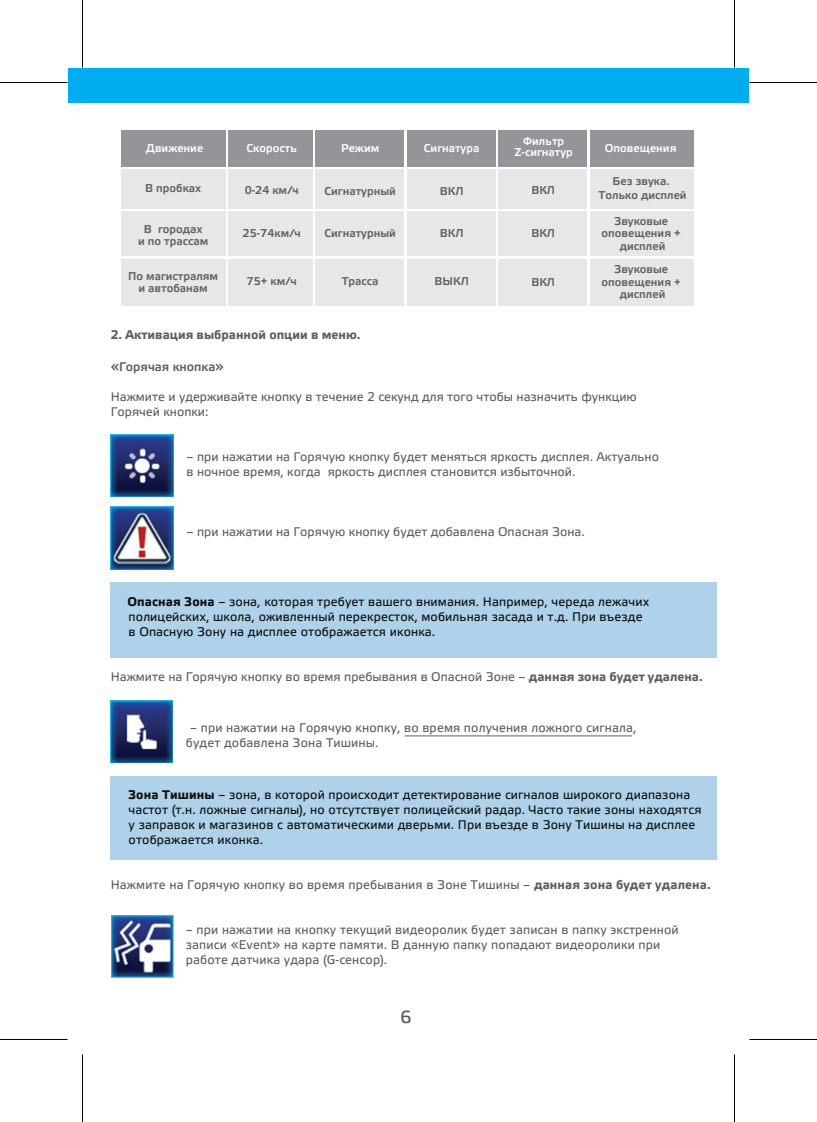
<style>
.page{position:relative;width:817px;height:1122px;background:#fff}
.page>*{position:absolute;margin:0;border:0;box-sizing:border-box;transform-origin:0 0}
.t1{font:17.5px "Elektra Text Pro";color:#57585a}
.t2{font:12.5px/15px "Elektra Text Pro";color:#5e5f5e}
.t3{font:12.5px/15px "Elektra Text Pro";letter-spacing:.01em;color:#0e100e}
.t4{font:12.5px/15px "Elektra Text Pro";letter-spacing:.01em;color:#0d0e0d}
.t5{font:700 12.5px "Elektra Text Pro";color:#5e5f5e}
.t6{font:12.5px "Elektra Medium Pro";color:#5e5f5e}
.t7{font:11.25px/12.5px "Elektra Medium Pro";color:#5e5f5e;text-align:center}
.t8{font:11.25px/11.2px "Elektra Medium Pro";color:#fff;text-align:center}
.s1{font-weight:700}
</style>
<div class="page">
<div style="left:111px;top:582px;width:606px;height:75px;background:#b0d1ea"></div>
<div style="left:111px;top:776px;width:606px;height:83px;background:#b0d1ea"></div>
<div style="left:68px;top:68px;width:681px;height:35px;background:#00aeef"></div>
<hr style="left:405px;top:735px;width:227px;height:1px;background:#5e5f5e">
<img style="left:111px;top:434px;width:62px;height:62px">
<img style="left:111px;top:507px;width:62px;height:62px">
<img style="left:111px;top:700px;width:62px;height:62px">
<img style="left:111px;top:915px;width:62px;height:62px">
<div style="left:498px;top:130px;width:89px;height:36px;background:#939598"></div>
<div style="left:121px;top:130px;width:104px;height:36px;background:#939598"></div>
<div style="left:228px;top:130px;width:85px;height:36px;background:#939598"></div>
<div style="left:590px;top:130px;width:103px;height:36px;background:#939598"></div>
<div style="left:121px;top:169px;width:104px;height:40px;background:#e6e7e9"></div>
<div style="left:228px;top:169px;width:85px;height:40px;background:#e6e7e9"></div>
<div style="left:590px;top:169px;width:103px;height:40px;background:#e6e7e9"></div>
<div style="left:121px;top:211px;width:104px;height:45px;background:#e6e7e9"></div>
<div style="left:228px;top:211px;width:85px;height:45px;background:#e6e7e9"></div>
<div style="left:590px;top:211px;width:103px;height:45px;background:#e6e7e9"></div>
<div style="left:121px;top:259px;width:104px;height:46px;background:#e6e7e9"></div>
<div style="left:228px;top:259px;width:85px;height:46px;background:#e6e7e9"></div>
<div style="left:590px;top:259px;width:103px;height:46px;background:#e6e7e9"></div>
<div style="left:315px;top:130px;width:89px;height:36px;background:#939598"></div>
<div style="left:315px;top:169px;width:89px;height:40px;background:#e6e7e9"></div>
<div style="left:315px;top:211px;width:89px;height:45px;background:#e6e7e9"></div>
<div style="left:315px;top:259px;width:89px;height:46px;background:#e6e7e9"></div>
<div style="left:407px;top:130px;width:89px;height:36px;background:#939598"></div>
<div style="left:407px;top:169px;width:89px;height:40px;background:#e6e7e9"></div>
<div style="left:407px;top:212px;width:89px;height:44px;background:#e6e7e9"></div>
<div style="left:407px;top:259px;width:89px;height:46px;background:#e6e7e9"></div>
<div style="left:498px;top:169px;width:89px;height:40px;background:#e6e7e9"></div>
<div style="left:498px;top:212px;width:89px;height:44px;background:#e6e7e9"></div>
<div style="left:498px;top:259px;width:89px;height:46px;background:#e6e7e9"></div>
<hr style="left:0;top:82px;width:68px;height:1px;background:#000">
<hr style="left:749px;top:82px;width:68px;height:1px;background:#000">
<hr style="left:0;top:1039px;width:68px;height:1px;background:#000">
<hr style="left:749px;top:1039px;width:68px;height:1px;background:#000">
<hr style="left:82px;top:0;width:1px;height:67px;background:#000">
<hr style="left:82px;top:1054px;width:1px;height:68px;background:#000">
<hr style="left:734px;top:0;width:1px;height:67px;background:#000">
<hr style="left:734px;top:1054px;width:1px;height:68px;background:#000">
<p class="t8" style="left:515px;top:136px;width:60px">Фильтр<br>Z-сигнатур</p>
<p class="t8" style="left:247px;top:143px;width:52px">Скорость</p>
<p class="t7" style="left:245px;top:184px;width:56px">0-24 км/ч</p>
<p class="t7" style="left:243px;top:227px;width:60px">25-74км/ч</p>
<p class="t8" style="left:146px;top:143px;width:59px">Движение</p>
<p class="t8" style="left:605px;top:143px;width:73px">Оповещения</p>
<p class="t8" style="left:424px;top:143px;width:57px">Cигнатура</p>
<p class="t7" style="left:440px;top:185px;width:25px">ВКЛ</p>
<p class="t7" style="left:440px;top:227px;width:25px">ВКЛ</p>
<p class="t8" style="left:341px;top:143px;width:40px">Режим</p>
<p class="t7" style="left:325px;top:185px;width:73px">Сигнатурный</p>
<p class="t7" style="left:325px;top:227px;width:73px">Cигнатурный</p>
<p class="t7" style="left:342px;top:275px;width:38px">Трасса</p>
<p class="t7" style="left:599px;top:175px;width:90px;line-height:14px">Без звука.<br>Только дисплей</p>
<p class="t7" style="left:145px;top:183px;width:58px">В пробках</p>
<p class="t7" style="left:138px;top:223px;width:72px">В городах<br>и по трассам</p>
<p class="t7" style="left:128px;top:270px;width:92px">По магистралям и автобанам</p>
<p class="t7" style="left:531px;top:184px;width:25px">ВКЛ</p>
<p class="t7" style="left:531px;top:228px;width:25px">ВКЛ</p>
<p class="t7" style="left:602px;top:215px;width:81px">Звуковые оповещения + дисплей</p>
<p class="t7" style="left:602px;top:263px;width:81px">Звуковые оповещения + дисплей</p>
<p class="t7" style="left:434px;top:275px;width:36px">ВЫКЛ</p>
<p class="t7" style="left:247px;top:276px;width:52px">75+ км/ч</p>
<p class="t7" style="left:531px;top:276px;width:25px">ВКЛ</p>
<p class="t5" style="left:111px;top:328px;width:251px">2. Активация выбранной опции в меню.</p>
<p class="t6" style="left:111px;top:360px;width:115px">«Горячая кнопка»</p>
<p class="t2" style="left:111px;top:390px;width:528px">Нажмите и удерживайте кнопку в течение 2 секунд для того чтобы назначить функцию<br>Горячей кнопки:</p>
<p class="t2" style="left:187px;top:450px;width:474px">– при нажатии на Горячую кнопку будет меняться яркость дисплея. Актуально в ночное время, когда яркость дисплея становится избыточной.</p>
<p class="t2" style="left:187px;top:525px;width:400px">– при нажатии на Горячую кнопку будет добавлена Опасная Зона.</p>
<p class="t4" style="left:127px;top:595px;width:523px"><span class="s1">Опасная Зона</span> – зона, которая требует вашего внимания. Например, череда лежачих полицейских, школа, оживленный перекресток, мобильная засада и т.д. При въезде в Опасную Зону на дисплее отображается иконка.</p>
<p class="t2" style="left:111px;top:670px;width:594px">Нажмите на Горячую кнопку во время пребывания в Опасной Зоне – <span class="s1">данная зона будет удалена.</span></p>
<p class="t2" style="left:186px;top:720px;width:452px;text-indent:4px">– при нажатии на Горячую кнопку, во время получения ложного сигнала, будет добавлена Зона Тишины.</p>
<p class="t3" style="left:128px;top:787px;width:575px"><span class="s1">Зона Тишины</span> – зона, в которой происходит детектирование сигналов широкого диапазона частот (т.н. ложные сигналы), но отсутствует полицейский радар. Часто такие зоны находятся у заправок и магазинов с автоматическими дверьми. При въезде в Зону Тишины на дисплее отображается иконка.</p>
<p class="t2" style="left:111px;top:877px;width:602px">Нажмите на Горячую кнопку во время пребывания в Зоне Тишины – <span class="s1">данная зона будет удалена.</span></p>
<p class="t2" style="left:186px;top:922px;width:494px">– при нажатии на кнопку текущий видеоролик будет записан в папку экстренной записи «Event» на карте памяти. В данную папку попадают видеоролики при работе датчика удара (G-сенсор).</p>
<h1 class="t1" style="left:400px;top:1007px;width:12px">6</h1>
</div>
